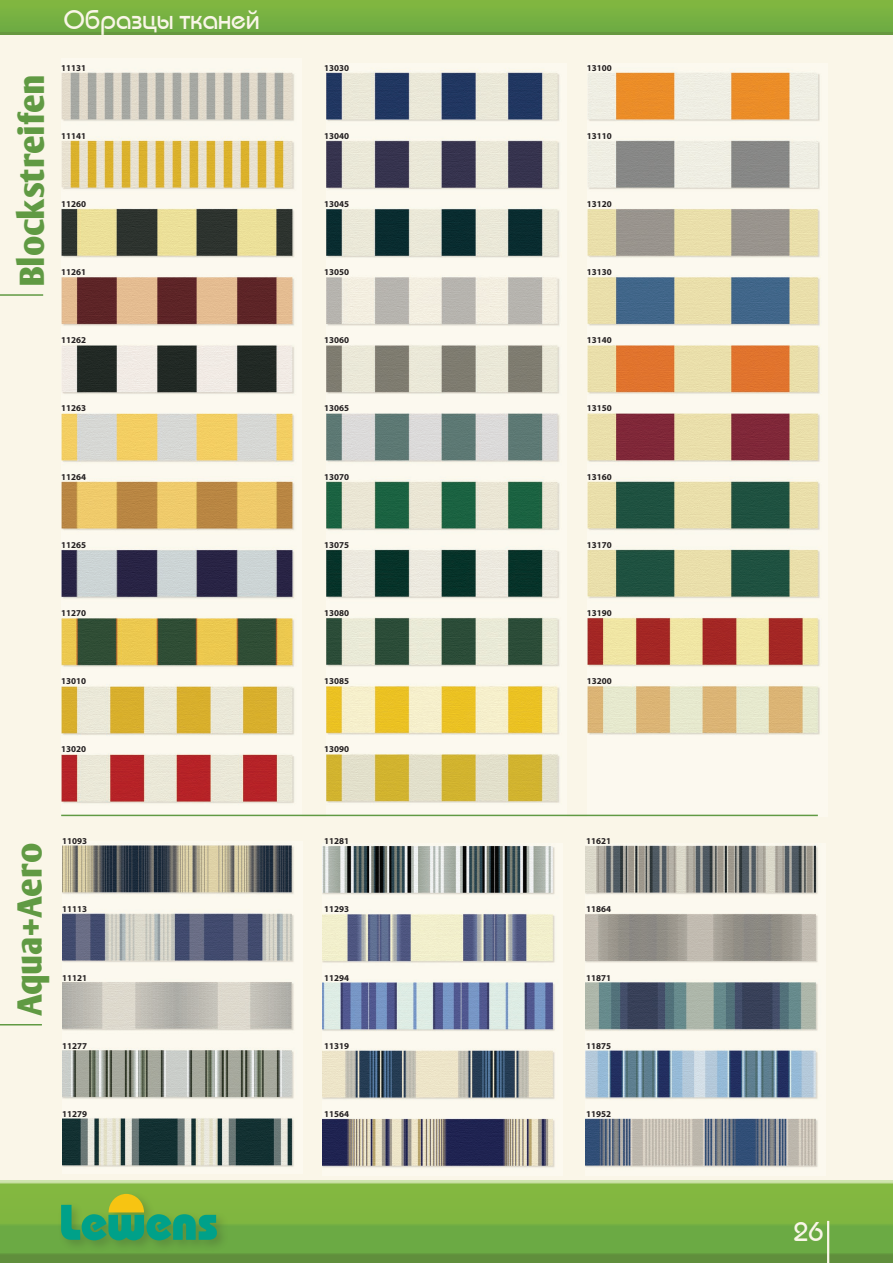
<style>
.page{position:relative;width:893px;height:1263px;background:#faf6e8}
.page>*{position:absolute;margin:0;border:0;box-sizing:border-box;transform-origin:0 0}
.t1{font:700 33.9px "Oli Jo";letter-spacing:-.005em;color:#609a43}
.t2{font:27px "Bauhaus CTT";color:#faf6e8}
.t3{font:700 9px "Myriad C";color:#231f20}
</style>
<div class="page">
<svg style="left:0;top:1180px;width:893px;height:83px;background:#79af46"></svg>
<hr style="left:827px;top:1221px;width:2px;height:42px;background:#faf6e8">
<div style="left:57px;top:1190px;width:172px;height:63px;background:#231f20;opacity:.2"></div>
<svg style="left:61px;top:1194px;width:156px;height:46px;background:#51aa59"></svg>
<div style="left:0;top:0;width:893px;height:34px;background:#76b042"></div>
<img style="left:62px;top:845px;width:232px;height:322px">
<img style="left:323px;top:845px;width:232px;height:325px">
<img style="left:585px;top:845px;width:233px;height:322px">
<img style="left:61px;top:72px;width:240px;height:743px">
<img style="left:327px;top:68px;width:240px;height:747px">
<img style="left:587px;top:69px;width:233px;height:746px">
<hr style="left:61px;top:815px;width:757px;height:1px;background:#609a43">
<hr style="left:0;top:294px;width:43px;height:2px;background:#609a43">
<hr style="left:0;top:1024px;width:42px;height:1px;background:#609a43">
<p class="t1" style="left:12px;top:286px;width:216px;rotate:-90deg">Blockstreifen</p>
<p class="t2" style="left:63px;top:4px;width:198px">Образцы тканей</p>
<p class="t3" style="left:61px;top:62px;width:26px">11131</p>
<p class="t3" style="left:61px;top:131px;width:26px">11141</p>
<p class="t3" style="left:61px;top:199px;width:26px">11260</p>
<p class="t3" style="left:61px;top:267px;width:26px">11261</p>
<p class="t3" style="left:61px;top:335px;width:26px">11262</p>
<p class="t3" style="left:61px;top:403px;width:26px">11263</p>
<p class="t3" style="left:61px;top:471px;width:26px">11264</p>
<p class="t3" style="left:61px;top:540px;width:26px">11265</p>
<p class="t3" style="left:61px;top:608px;width:26px">11270</p>
<p class="t3" style="left:61px;top:676px;width:26px">13010</p>
<p class="t3" style="left:61px;top:744px;width:26px">13020</p>
<p class="t1" style="left:10px;top:1016px;width:176px;rotate:-90deg">Aqua+Aero</p>
<p class="t3" style="left:62px;top:836px;width:26px">11093</p>
<p class="t3" style="left:62px;top:904px;width:26px">11113</p>
<p class="t3" style="left:62px;top:972px;width:26px">11121</p>
<p class="t3" style="left:62px;top:1041px;width:26px">11277</p>
<p class="t3" style="left:62px;top:1109px;width:26px">11279</p>
<p class="t3" style="left:324px;top:62px;width:26px">13030</p>
<p class="t3" style="left:324px;top:131px;width:26px">13040</p>
<p class="t3" style="left:324px;top:199px;width:26px">13045</p>
<p class="t3" style="left:324px;top:267px;width:26px">13050</p>
<p class="t3" style="left:324px;top:335px;width:26px">13060</p>
<p class="t3" style="left:324px;top:403px;width:26px">13065</p>
<p class="t3" style="left:324px;top:471px;width:26px">13070</p>
<p class="t3" style="left:324px;top:540px;width:26px">13075</p>
<p class="t3" style="left:324px;top:608px;width:26px">13080</p>
<p class="t3" style="left:324px;top:676px;width:26px">13085</p>
<p class="t3" style="left:324px;top:744px;width:26px">13090</p>
<p class="t3" style="left:324px;top:836px;width:26px">11281</p>
<p class="t3" style="left:324px;top:904px;width:26px">11293</p>
<p class="t3" style="left:324px;top:972px;width:26px">11294</p>
<p class="t3" style="left:324px;top:1041px;width:26px">11319</p>
<p class="t3" style="left:324px;top:1109px;width:26px">11564</p>
<p class="t3" style="left:587px;top:62px;width:26px">13100</p>
<p class="t3" style="left:587px;top:131px;width:26px">13110</p>
<p class="t3" style="left:587px;top:199px;width:26px">13120</p>
<p class="t3" style="left:587px;top:267px;width:26px">13130</p>
<p class="t3" style="left:587px;top:335px;width:26px">13140</p>
<p class="t3" style="left:587px;top:403px;width:26px">13150</p>
<p class="t3" style="left:587px;top:471px;width:26px">13160</p>
<p class="t3" style="left:587px;top:540px;width:26px">13170</p>
<p class="t3" style="left:587px;top:608px;width:26px">13190</p>
<p class="t3" style="left:587px;top:676px;width:26px">13200</p>
<p class="t3" style="left:586px;top:836px;width:26px">11621</p>
<p class="t3" style="left:586px;top:904px;width:26px">11864</p>
<p class="t3" style="left:586px;top:972px;width:26px">11871</p>
<p class="t3" style="left:586px;top:1041px;width:26px">11875</p>
<p class="t3" style="left:586px;top:1109px;width:26px">11952</p>
<h2 class="t2" style="left:793px;top:1216px;width:31px">26</h2>
</div>
